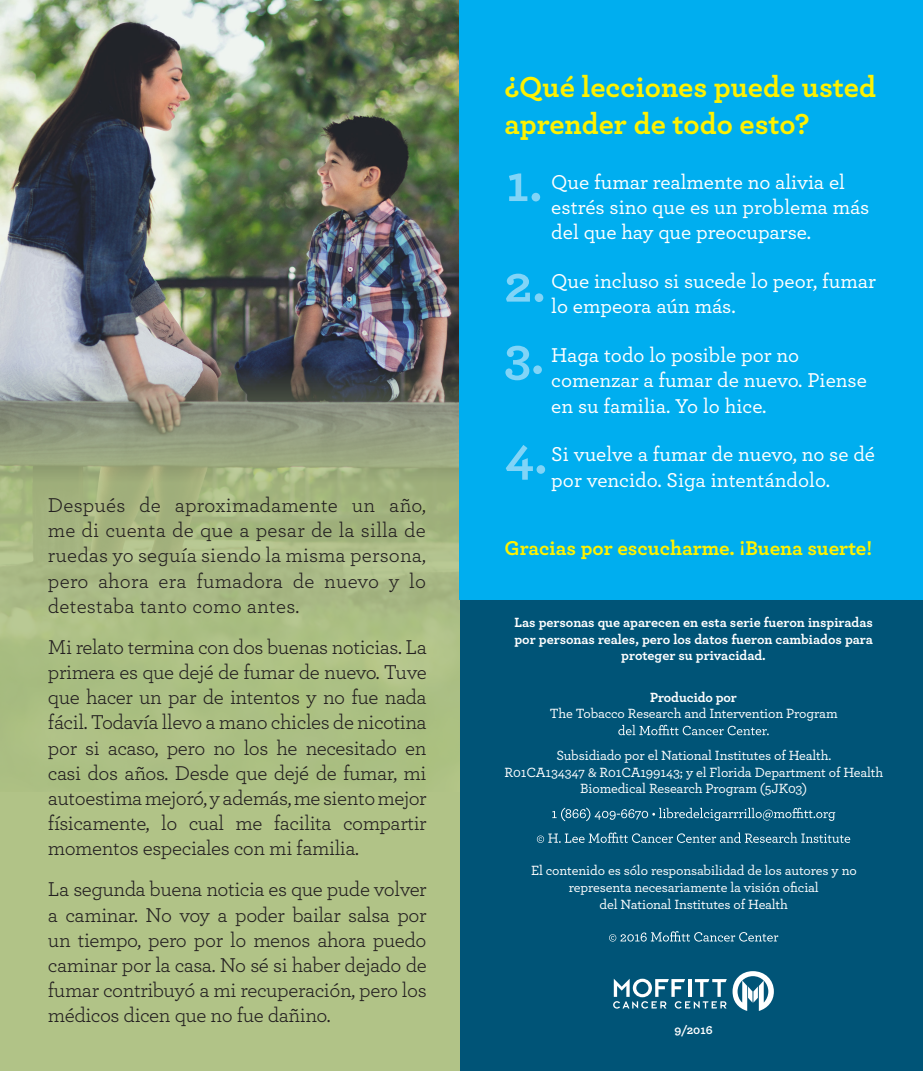
<style>
.page{position:relative;width:923px;height:1071px;background:#fff}
.page>*{position:absolute;margin:0;border:0;box-sizing:border-box;transform-origin:0 0}
.t1{font:700 52.5px/100.6px "Archer Pro";color:#81d4f7}
.t2{font:700 30.28px/36.4px "Archer Pro";color:#fff200}
.t3{font:21px/25.2px "Archer Pro";letter-spacing:-.02em;color:#231f20;text-align:justify}
.t4{font:500 21px/25.2px "Archer Pro";color:#fff}
.t5{font:700 21px "Archer Pro";color:#fff200}
.t6{font:500 14px/16.8px "Archer Pro";letter-spacing:-.01em;color:#fff;text-align:center}
.t7{font:700 14px/16.8px "Archer Pro";color:#fff;text-align:center}
.t8{font:700 12.25px "Archer Pro";color:#fff}
</style>
<div class="page">
<div style="left:460px;top:590px;width:462px;height:481px;background:#005477"></div>
<div style="left:0;top:0;width:460px;height:1071px;background:#b1c387"></div>
<img style="left:0;top:0;width:460px;height:710px">
<div style="left:460px;top:0;width:462px;height:599px;background:#00aeef"></div>
<svg style="left:618px;top:725px;width:150px;height:10px"></svg>
<svg style="left:552px;top:808px;width:283px;height:13px"></svg>
<svg style="left:536px;top:832px;width:314px;height:11px"></svg>
<svg style="left:609px;top:931px;width:169px;height:11px"></svg>
<svg style="left:732px;top:971px;width:41px;height:40px"></svg>
<svg style="left:613px;top:979px;width:113px;height:30px"></svg>
<p class="t3" style="left:48px;top:491px;width:379px">Después de aproximadamente un año, me di cuenta de que a pesar de la silla de ruedas yo seguía siendo la misma persona, pero ahora era fumadora de nuevo y lo detestaba tanto como antes.</p>
<p class="t3" style="left:48px;top:633px;width:380px">Mi relato termina con dos buenas noticias. La primera es que dejé de fumar de nuevo. Tuve que hacer un par de intentos y no fue nada fácil. Todavía llevo a mano chicles de nicotina por si acaso, pero no los he necesitado en casi dos años. Desde que dejé de fumar, mi autoestimamejoró,yademás,mesientomejor físicamente, lo cual me facilita compartir momentos especiales con mi familia.</p>
<p class="t3" style="left:48px;top:876px;width:380px">La segunda buena noticia es que pude volver a caminar. No voy a poder bailar salsa por un tiempo, pero por lo menos ahora puedo caminar por la casa. No sé si haber dejado de fumar contribuyó a mi recuperación, pero los médicos dicen que no fue dañino.</p>
<h2 class="t2" style="left:504px;top:67px;width:373px">¿Qué lecciones puede usted aprender de todo esto?</h2>
<h1 class="t1" style="left:504px;top:130px;width:43px">1.<br>2.</h1>
<p class="t4" style="left:551px;top:168px;width:319px">Que fumar realmente no alivia el estrés sino que es un problema más del que hay que preocuparse.</p>
<p class="t4" style="left:551px;top:267px;width:326px">Que incluso si sucede lo peor, fumar lo empeora aún más.</p>
<p class="t4" style="left:551px;top:341px;width:317px">Haga todo lo posible por no comenzar a fumar de nuevo. Piense en su familia. Yo lo hice.</p>
<p class="t4" style="left:551px;top:441px;width:325px">Si vuelve a fumar de nuevo, no se dé por vencido. Siga intentándolo.</p>
<h1 class="t1" style="left:504px;top:303px;width:45px;line-height:99.8px">3.<br>4.</h1>
<p class="t5" style="left:504px;top:531px;width:369px">Gracias por escucharme. ¡Buena suerte!</p>
<p class="t7" style="left:514px;top:613px;width:360px">Las personas que aparecen en esta serie fueron inspiradas por personas reales, pero los datos fueron cambiados para proteger su privacidad.</p>
<p class="t7" style="left:650px;top:688px;width:88px">Producido por</p>
<p class="t6" style="left:550px;top:705px;width:289px">The Tobacco Research and Intervention Program</p>
<p class="t6" style="left:504px;top:746px;width:380px">Subsidiado por el National Institutes of Health.<br>R01CA134347 &amp; R01CA199143; y el Florida Department of Health<br>Biomedical Research Program (5JK03)</p>
<p class="t6" style="left:531px;top:862px;width:327px">El contenido es sólo responsabilidad de los autores y no representa necesariamente la visión oficial<br>del National Institutes of Health</p>
<p class="t8" style="left:674px;top:1020px;width:40px">9/2016</p>
</div>
